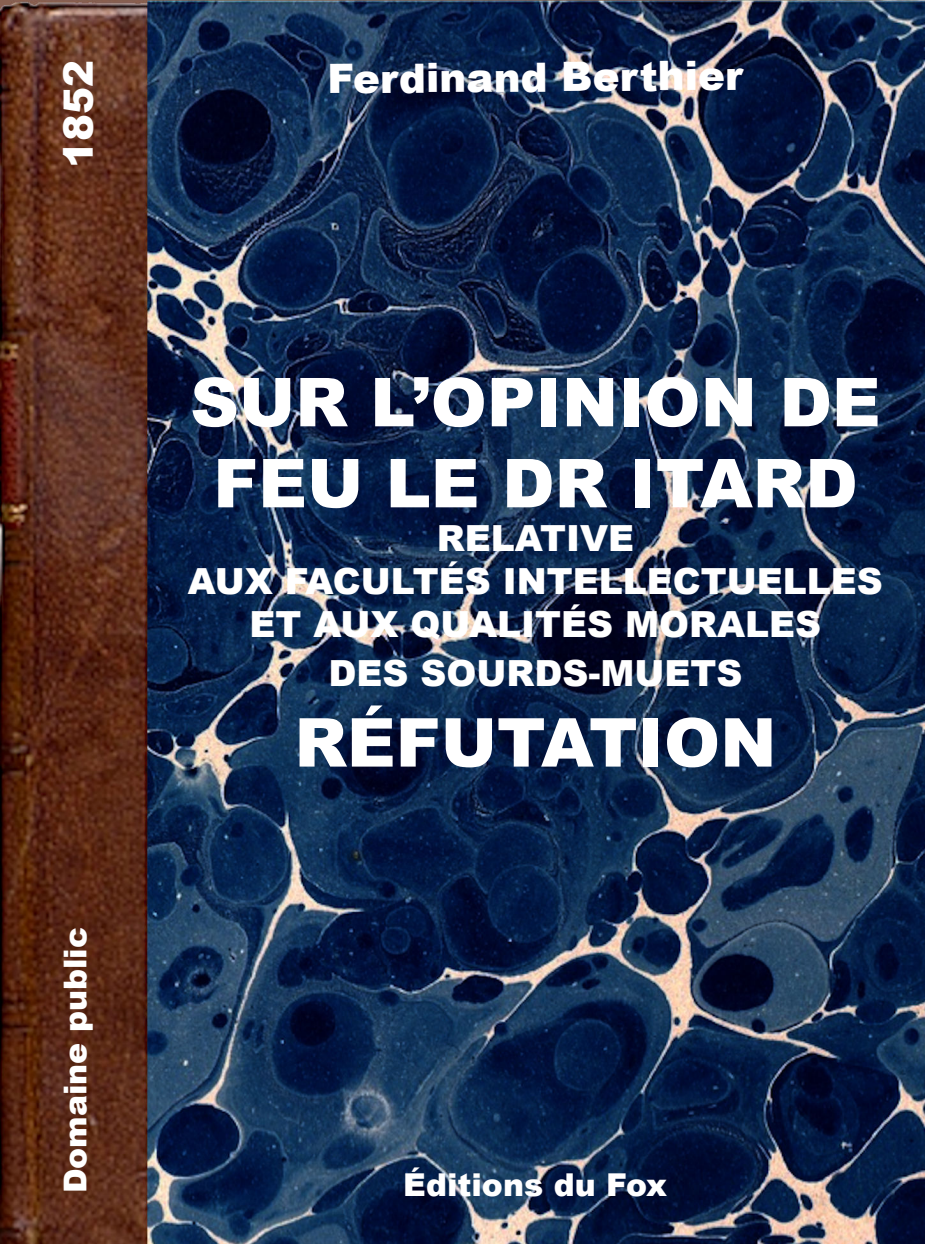
<style>
.page{position:relative;width:925px;height:1244px;background:#fff}
.page>*{position:absolute;margin:0;border:0;box-sizing:border-box;transform-origin:0 0}
.t1{font:900 67.5px/81px "Arial";color:#fff;text-align:center}
.t2{font:900 40.5px "Arial";color:#fff}
.t3{font:900 36px/43.2px "Arial";color:#fff;text-align:center}
.t4{font:900 31.5px "Arial";color:#fff}
</style>
<div class="page">
<img style="left:0;top:0;width:925px;height:1243px">
<p class="t2" style="left:49px;top:168px;width:110px;rotate:-90deg">1852</p>
<p class="t4" style="left:52px;top:1193px;width:268px;rotate:-90deg">DOMAINE PUBLIC</p>
<p class="t2" style="left:327px;top:51px;width:431px;rotate:-1deg">FERDINAND BERTHIER</p>
<h1 class="t1" style="left:190px;top:360px;width:692px">SUR L’OPINION DE<br>FEU LE DR ITARD</h1>
<p class="t3" style="left:188px;top:515px;width:696px">RELATIVE<br>AUX FACULTÉS INTELLECTUELLES<br>ET AUX QUALITÉS MORALES</p>
<p class="t3" style="left:328px;top:650px;width:415px">DES SOURDS-MUETS</p>
<h1 class="t1" style="left:294px;top:700px;width:483px">RÉFUTATION</h1>
<p class="t4" style="left:403px;top:1162px;width:265px">ÉDITIONS DU FOX</p>
</div>
